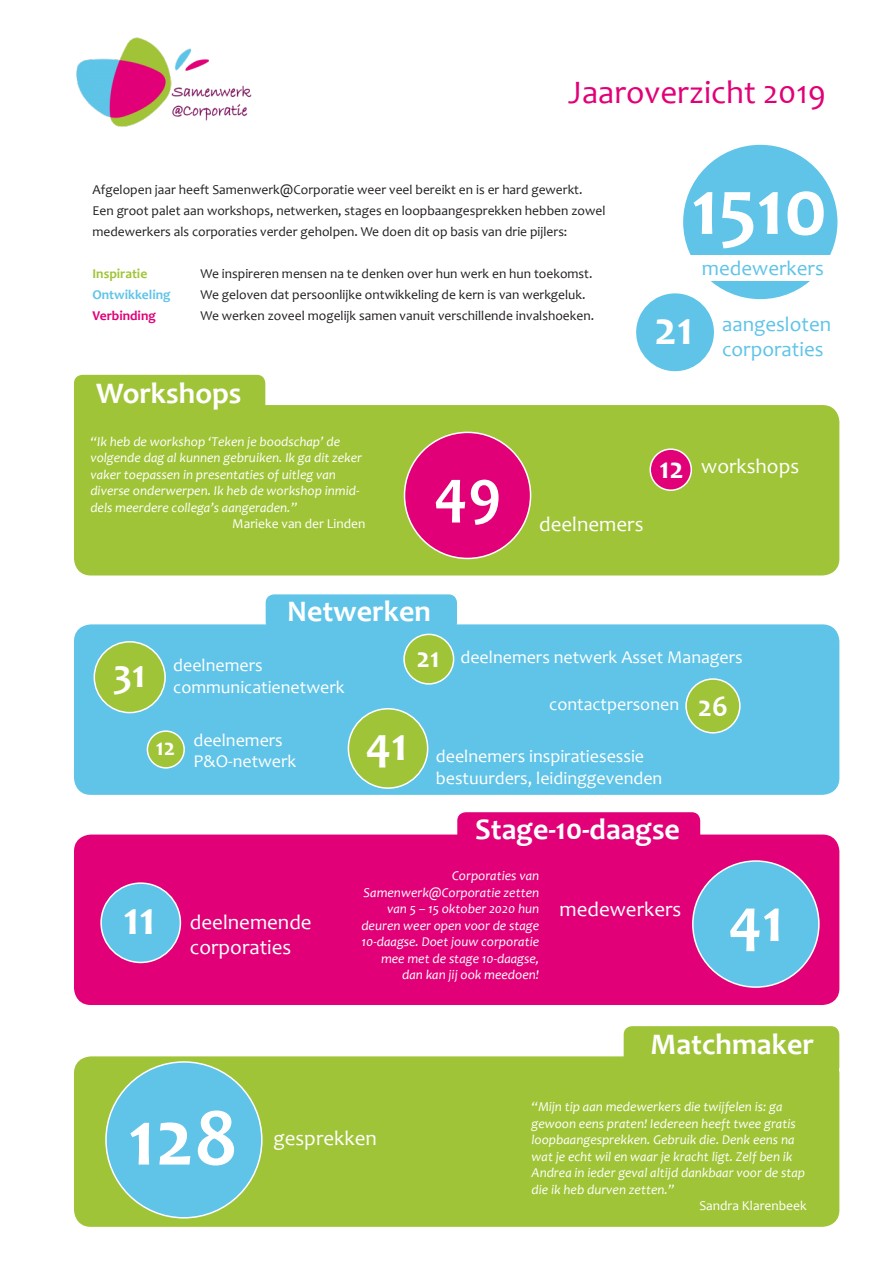
<style>
.page{position:relative;width:893px;height:1263px;background:#fff}
.page>*{position:absolute;margin:0;border:0;box-sizing:border-box;transform-origin:0 0}
.t1{font:700 81px "Candara";color:#fff}
.t2{font:700 63px "Candara";color:#fff}
.t3{font:700 48px "Candara";color:#fff}
.t4{font:700 40.5px "Candara";color:#fff}
.t5{font:33px "Candara";color:#e10077}
.t6{font:700 30px "Candara";color:#fff}
.t7{font:700 28.5px "Candara";color:#fff}
.t8{font:700 24px "Candara";color:#fff}
.t9{font:21px "Candara";color:#fff}
.t10{font:21px "Candara";color:#5fc4e8}
.t11{font:18px "Candara";color:#fff}
.t12{font:italic 13.5px/16.5px "Candara";color:#fff}
.t13{font:13.5px/21px "Candara";color:#231f20}
.t14{font:13.5px "Candara";color:#fff}
.t15{font:700 13.5px "Candara";color:#5fc4e8}
.t16{font:700 13.5px "Candara";color:#a0c438}
.t17{font:700 13.5px "Candara";color:#e10077}
</style>
<div class="page">
<img style="left:76px;top:37px;width:176px;height:90px">
<div style="left:266px;top:594px;width:191px;height:36px;background:#5fc4e8;border-radius:9px"></div>
<div style="left:74px;top:624px;width:765px;height:171px;background:#5fc4e8;border-radius:17px"></div>
<div style="left:94px;top:642px;width:71px;height:71px;background:#a0c438;border-radius:50%"></div>
<div style="left:94px;top:641px;width:72px;height:72px;border:2px solid #fff;border-radius:50%"></div>
<div style="left:147px;top:731px;width:37px;height:37px;background:#a0c438;border-radius:50%"></div>
<div style="left:147px;top:730px;width:38px;height:39px;border:2px solid #fff;border-radius:50%"></div>
<div style="left:348px;top:709px;width:80px;height:79px;background:#a0c438;border-radius:50%"></div>
<div style="left:348px;top:708px;width:80px;height:81px;border:2px solid #fff;border-radius:50%"></div>
<div style="left:686px;top:679px;width:54px;height:54px;background:#a0c438;border-radius:50%"></div>
<div style="left:685px;top:678px;width:56px;height:55px;border:2px solid #fff;border-radius:50%"></div>
<div style="left:404px;top:634px;width:50px;height:50px;background:#a0c438;border-radius:50%"></div>
<div style="left:403px;top:634px;width:51px;height:51px;border:2px solid #fff;border-radius:50%"></div>
<div style="left:457px;top:812px;width:243px;height:36px;background:#e10077;border-radius:9px"></div>
<div style="left:74px;top:834px;width:765px;height:171px;background:#e10077;border-radius:17px"></div>
<div style="left:101px;top:883px;width:79px;height:79px;background:#5fc4e8;border-radius:50%"></div>
<div style="left:100px;top:882px;width:81px;height:81px;border:2px solid #fff;border-radius:50%"></div>
<div style="left:693px;top:861px;width:126px;height:126px;background:#5fc4e8;border-radius:50%"></div>
<div style="left:624px;top:1026px;width:215px;height:49px;background:#a0c438;border-radius:9px"></div>
<div style="left:74px;top:1056px;width:765px;height:171px;background:#a0c438;border-radius:17px"></div>
<div style="left:106px;top:1062px;width:156px;height:156px;background:#5fc4e8;border-radius:50%"></div>
<div style="left:74px;top:405px;width:765px;height:170px;background:#a0c438;border-radius:17px"></div>
<div style="left:74px;top:375px;width:191px;height:52px;background:#a0c438;border-radius:9px"></div>
<div style="left:650px;top:449px;width:41px;height:41px;background:#e10077;border-radius:50%"></div>
<div style="left:649px;top:448px;width:43px;height:43px;border:2px solid #fff;border-radius:50%"></div>
<div style="left:404px;top:432px;width:127px;height:126px;background:#e10077;border-radius:50%"></div>
<div style="left:682px;top:144px;width:156px;height:156px;background:#5fc4e8;border-radius:50%"></div>
<div style="left:635px;top:293px;width:80px;height:79px;background:#5fc4e8;border-radius:50%"></div>
<div style="left:635px;top:292px;width:80px;height:81px;border:2px solid #fff;border-radius:50%"></div>
<div style="left:671px;top:255px;width:184px;height:25px;background:#fff"></div>
<p class="t5" style="left:568px;top:72px;width:259px">Jaaroverzicht 2019</p>
<p class="t13" style="left:92px;top:179px;width:514px">Afgelopen jaar heeft Samenwerk@Corporatie weer veel bereikt en is er hard gewerkt.<br>Een groot palet aan workshops, netwerken, stages en loopbaangesprekken hebben zowel medewerkers als corporaties verder geholpen. We doen dit op basis van drie pijlers:</p>
<p class="t16" style="left:92px;top:265px;width:56px">Inspiratie</p>
<p class="t13" style="left:200px;top:263px;width:393px">We inspireren mensen na te denken over hun werk en hun toekomst.</p>
<p class="t15" style="left:92px;top:286px;width:80px">Ontwikkeling</p>
<p class="t13" style="left:200px;top:284px;width:386px">We geloven dat persoonlijke ontwikkeling de kern is van werkgeluk.</p>
<p class="t17" style="left:92px;top:307px;width:65px">Verbinding</p>
<p class="t13" style="left:200px;top:305px;width:395px">We werken zoveel mogelijk samen vanuit verschillende invalshoeken.</p>
<p class="t10" style="left:722px;top:310px;width:111px">aangesloten</p>
<p class="t10" style="left:722px;top:336px;width:103px">corporaties</p>
<p class="t1" style="left:692px;top:157px;width:137px">1510</p>
<p class="t10" style="left:702px;top:255px;width:123px">medewerkers</p>
<p class="t3" style="left:654px;top:298px;width:41px">21</p>
<p class="t6" style="left:96px;top:374px;width:147px">Workshops</p>
<p class="t12" style="left:90px;top:433px;width:273px">“Ik heb de workshop ‘Teken je boodschap’ de volgende dag al kunnen gebruiken. Ik ga dit zeker vaker toepassen in presentaties of uitleg van diverse onderwerpen. Ik heb de workshop inmid&shy;dels meerdere collega’s aangeraden.”</p>
<p class="t14" style="left:232px;top:515px;width:135px">Marieke van der Linden</p>
<p class="t2" style="left:434px;top:452px;width:69px">49</p>
<p class="t6" style="left:287px;top:593px;width:145px">Netwerken</p>
<p class="t9" style="left:539px;top:511px;width:106px">deelnemers</p>
<p class="t6" style="left:659px;top:449px;width:26px">12</p>
<p class="t9" style="left:701px;top:453px;width:99px">workshops</p>
<p class="t4" style="left:113px;top:649px;width:34px">31</p>
<p class="t11" style="left:173px;top:654px;width:91px">deelnemers</p>
<p class="t11" style="left:173px;top:675px;width:173px">communicatienetwerk</p>
<p class="t8" style="left:156px;top:732px;width:21px">12</p>
<p class="t11" style="left:193px;top:728px;width:91px">deelnemers</p>
<p class="t11" style="left:193px;top:750px;width:104px">P&amp;O-netwerk</p>
<p class="t3" style="left:366px;top:714px;width:43px">41</p>
<p class="t7" style="left:417px;top:640px;width:25px">21</p>
<p class="t11" style="left:460px;top:645px;width:284px">deelnemers netwerk Asset Managers</p>
<p class="t11" style="left:549px;top:693px;width:131px">contactpersonen</p>
<p class="t11" style="left:436px;top:745px;width:210px">deelnemers inspiratiesessie</p>
<p class="t11" style="left:436px;top:767px;width:228px">bestuurders, leidinggevenden</p>
<p class="t6" style="left:475px;top:811px;width:206px">Stage-10-daagse</p>
<p class="t6" style="left:698px;top:687px;width:32px">26</p>
<p class="t12" style="left:361px;top:868px;width:179px;text-align:right">Corporaties van<br>Samenwerk@Corporatie zetten van 5 – 15 oktober 2020 hun deuren weer open voor de stage<br>10-daagse. Doet jouw corporatie mee met de stage 10-daagse, dan kan jij ook meedoen!</p>
<p class="t9" style="left:559px;top:896px;width:123px">medewerkers</p>
<p class="t3" style="left:123px;top:888px;width:34px">11</p>
<p class="t2" style="left:729px;top:881px;width:56px">41</p>
<p class="t9" style="left:190px;top:909px;width:123px">deelnemende</p>
<p class="t9" style="left:190px;top:934px;width:103px">corporaties</p>
<p class="t1" style="left:128px;top:1087px;width:111px">128</p>
<p class="t9" style="left:273px;top:1125px;width:105px">gesprekken</p>
<p class="t6" style="left:651px;top:1025px;width:165px">Matchmaker</p>
<p class="t12" style="left:531px;top:1098px;width:275px">“Mijn tip aan medewerkers die twijfelen is: ga gewoon eens praten! Iedereen heeft twee gratis loopbaangesprekken. Gebruik die. Denk eens na wat je echt wil en waar je kracht ligt. Zelf ben ik Andrea in ieder geval altijd dankbaar voor de stap die ik heb durven zetten.”</p>
<p class="t14" style="left:699px;top:1197px;width:109px">Sandra Klarenbeek</p>
</div>
